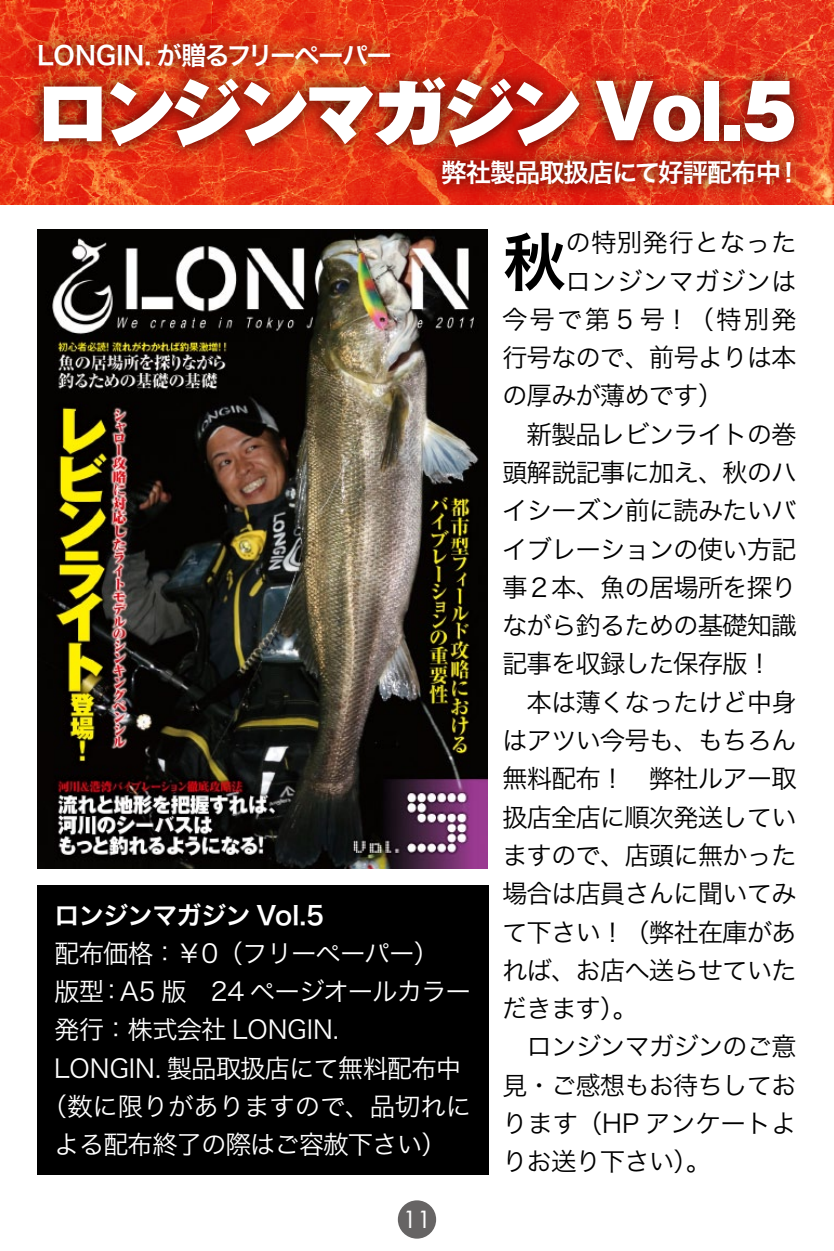
<style>
.page{position:relative;width:834px;height:1251px;background:#fff}
.page>*{position:absolute;margin:0;border:0;box-sizing:border-box;transform-origin:0 0}
.t1{font:900 72.3px "Gothic MB101 Pro";letter-spacing:-.065em;color:#fff}
.t2{font:63.9px "Hira Kaku Pro W6";color:#000}
.t3{font:25.5px "Hira Kaku Pro W3";letter-spacing:-.04em;color:#000}
.t4{font:25.5px "Hira Kaku Pro W3";letter-spacing:-.04em;color:#fff}
.t5{font:25.5px "Hira Kaku Pro W6";letter-spacing:-.04em;color:#fff}
.t6{font:25.5px "Hira Kaku Pro W3";letter-spacing:.01em;color:#000}
.t7{font:25.5px "Hira Kaku Pro W3";letter-spacing:-.01em;color:#fff}
.t8{font:25.5px "Hira Kaku Pro W3";color:#fff}
.t9{font:25.5px "Hira Kaku Pro W3";letter-spacing:-.01em;color:#000}
.t10{font:23.1px "Futura";color:#fff}
</style>
<div class="page">
<div style="left:398px;top:1199px;width:38px;height:39px;background:#666464;border-radius:50%"></div>
<img style="left:0;top:0;width:833px;height:204px">
<div style="left:22px;top:27px;width:786px;height:134px;background:#000;opacity:.75"></div>
<div style="left:425px;top:143px;width:379px;height:55px;background:#000;opacity:.75"></div>
<div style="left:37px;top:884px;width:451px;height:290px;background:#000"></div>
<img style="left:37px;top:230px;width:450px;height:637px">
<p class="t5" style="left:37px;top:32px;width:356px">LONGIN. が贈るフリーペーパー</p>
<h1 class="t1" style="left:37px;top:52px;width:761px">ロンジンマガジン Vol.5</h1>
<p class="t5" style="left:441px;top:149px;width:361px">弊社製品取扱店にて好評配布中！</p>
<p class="t5" style="left:54px;top:891px;width:271px">ロンジンマガジン Vol.5</p>
<p class="t4" style="left:54px;top:930px;width:386px">配布価格：￥0（フリーペーパー）</p>
<p class="t4" style="left:54px;top:968px;width:418px">版型：A5 版　24 ページオールカラー</p>
<p class="t8" style="left:54px;top:1006px;width:286px">発行：株式会社 LONGIN.</p>
<p class="t4" style="left:54px;top:1045px;width:408px">LONGIN. 製品取扱店にて無料配布中</p>
<p class="t7" style="left:41px;top:1083px;width:431px">（数に限りがありますので、品切れに</p>
<p class="t4" style="left:54px;top:1121px;width:394px">よる配布終了の際はご容赦下さい）</p>
<p class="t10" style="left:403px;top:1203px;width:30px">11</p>
<h2 class="t2" style="left:502px;top:204px;width:65px">秋</h2>
<p class="t6" style="left:565px;top:220px;width:233px">の特別発行となった</p>
<p class="t6" style="left:565px;top:258px;width:233px">ロンジンマガジンは</p>
<p class="t3" style="left:502px;top:296px;width:296px">今号で第 5 号！（特別発</p>
<p class="t3" style="left:502px;top:335px;width:296px">行号なので、前号よりは本</p>
<p class="t3" style="left:502px;top:373px;width:223px">の厚みが薄めです）</p>
<p class="t3" style="left:526px;top:411px;width:271px">新製品レビンライトの巻</p>
<p class="t3" style="left:502px;top:449px;width:296px">頭解説記事に加え、秋のハ</p>
<p class="t3" style="left:502px;top:488px;width:296px">イシーズン前に読みたいバ</p>
<p class="t3" style="left:502px;top:526px;width:296px">イブレーションの使い方記</p>
<p class="t3" style="left:502px;top:564px;width:296px">事２本、魚の居場所を探り</p>
<p class="t3" style="left:502px;top:602px;width:296px">ながら釣るための基礎知識</p>
<p class="t3" style="left:502px;top:641px;width:271px">記事を収録した保存版！</p>
<p class="t3" style="left:526px;top:679px;width:271px">本は薄くなったけど中身</p>
<p class="t3" style="left:502px;top:717px;width:296px">はアツい今号も、もちろん</p>
<p class="t3" style="left:502px;top:756px;width:296px">無料配布！　弊社ルアー取</p>
<p class="t3" style="left:502px;top:794px;width:296px">扱店全店に順次発送してい</p>
<p class="t3" style="left:502px;top:832px;width:296px">ますので、店頭に無かった</p>
<p class="t3" style="left:502px;top:870px;width:296px">場合は店員さんに聞いてみ</p>
<p class="t3" style="left:502px;top:909px;width:296px">て下さい！（弊社在庫があ</p>
<p class="t3" style="left:502px;top:947px;width:296px">れば、お店へ送らせていた</p>
<p class="t3" style="left:502px;top:985px;width:137px">だきます）。</p>
<p class="t3" style="left:526px;top:1023px;width:271px">ロンジンマガジンのご意</p>
<p class="t3" style="left:502px;top:1062px;width:296px">見・ご感想もお待ちしてお</p>
<p class="t9" style="left:502px;top:1100px;width:296px">ります（HP アンケートよ</p>
<p class="t3" style="left:502px;top:1138px;width:211px">りお送り下さい）。</p>
</div>
